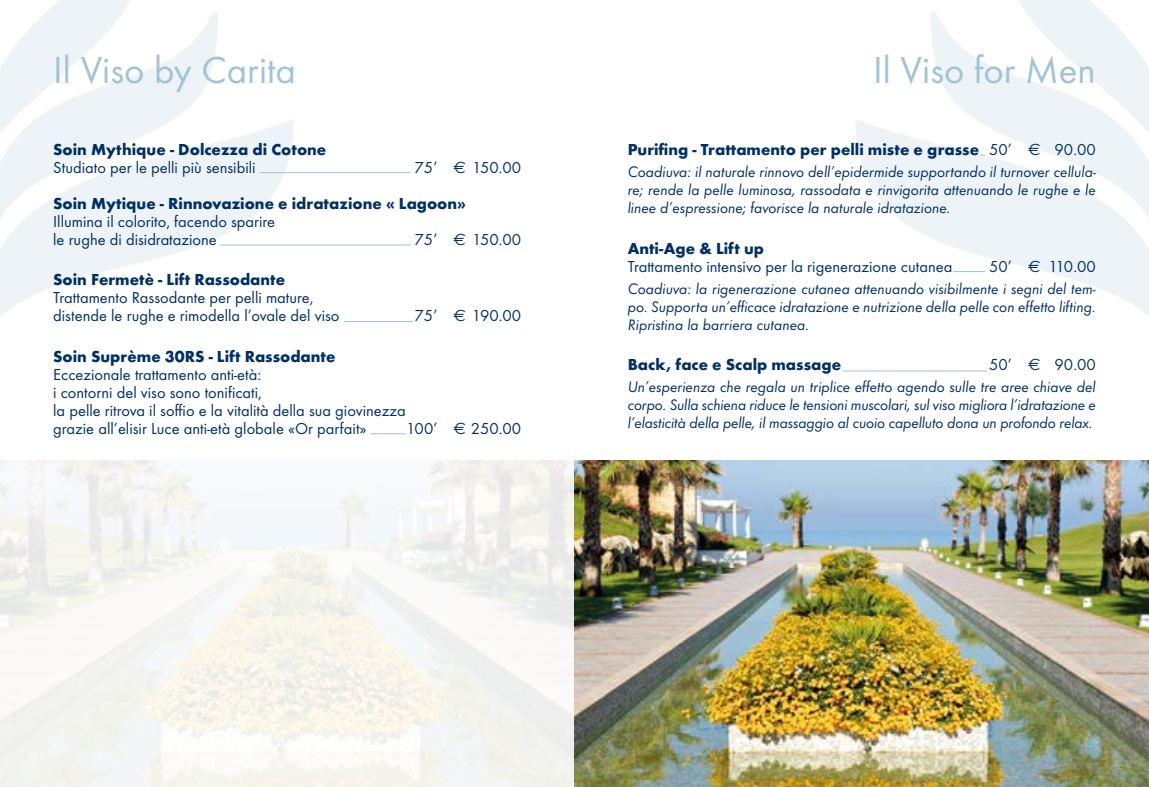
<style>
.page{position:relative;width:1149px;height:787px;background:#fff}
.page>*{position:absolute;margin:0;border:0;box-sizing:border-box;transform-origin:0 0}
.t1{font:39px "Futura T";color:#a2c3d6}
.t2{font:16.5px/18px "Futura T";color:#003063}
.t3{font:700 16.5px/36px "Futura T";color:#003063}
.t4{font:italic 15.75px/18px "Futura T";color:#003063;text-align:justify}
.s1{font-weight:400}
.s2{font-family:"Euro Sans";font-weight:400}
.s3{font-family:"Euro Sans"}
</style>
<div class="page">
<svg style="left:855px;top:119px;width:293px;height:196px"></svg>
<svg style="left:930px;top:11px;width:218px;height:218px;fill:#edf3f7"></svg>
<svg style="left:1008px;top:0;width:140px;height:140px"></svg>
<svg style="left:0;top:119px;width:293px;height:197px"></svg>
<svg style="left:0;top:11px;width:218px;height:218px;fill:#edf3f7"></svg>
<svg style="left:0;top:0;width:140px;height:140px"></svg>
<hr style="left:259px;top:172px;width:151px;height:1px;background:#a2c3d6">
<hr style="left:220px;top:244px;width:190px;height:1px;background:#a2c3d6">
<hr style="left:344px;top:321px;width:68px;height:1px;background:#a2c3d6">
<hr style="left:370px;top:433px;width:36px;height:1px;background:#a2c3d6">
<hr style="left:952px;top:271px;width:32px;height:1px;background:#a2c3d6">
<hr style="left:842px;top:370px;width:144px;height:1px;background:#a2c3d6">
<img style="left:0;top:460px;width:1148px;height:327px">
<h1 class="t1" style="left:53px;top:47px;width:244px">Il Viso by Carita</h1>
<p class="t3" style="left:53px;top:131px;width:274px">Soin Mythique - Dolcezza di Cotone</p>
<p class="t2" style="left:53px;top:158px;width:204px">Studiato per le pelli più sensibili</p>
<p class="t3" style="left:53px;top:149px;width:469px;text-indent:361px"><span class="s1">75’</span> <span class="s2">€</span> <span class="s1">150.00<br></span>Soin Mytique - Rinnovazione e idratazione « Lagoon»</p>
<p class="t2" style="left:53px;top:212px;width:223px">Illumina il colorito, facendo sparire le rughe di disidratazione</p>
<p class="t2" style="left:414px;top:230px;width:108px">75’ <span class="s3">€</span> 150.00</p>
<p class="t3" style="left:53px;top:262px;width:233px">Soin Fermetè - Lift Rassodante</p>
<p class="t2" style="left:53px;top:289px;width:288px">Trattamento Rassodante per pelli mature, distende le rughe e rimodella l’ovale del viso</p>
<p class="t2" style="left:414px;top:307px;width:108px">75’ <span class="s3">€</span> 190.00</p>
<p class="t3" style="left:53px;top:338px;width:284px">Soin Suprème 30RS - Lift Rassodante</p>
<p class="t2" style="left:53px;top:365px;width:354px">Eccezionale trattamento anti-età:<br>i contorni del viso sono tonificati,<br>la pelle ritrova il soffio e la vitalità della sua giovinezza grazie all’elisir Luce anti-età globale «Or parfait»</p>
<p class="t2" style="left:406px;top:419px;width:117px">100’ <span class="s3">€</span> 250.00</p>
<h1 class="t1" style="left:872px;top:47px;width:224px">Il Viso for Men</h1>
<p class="t3" style="left:627px;top:131px;width:469px">Purifing - Trattamento per pelli miste e grasse <span class="s1">50’</span> <span class="s2">€</span> <span class="s1">90.00</span></p>
<p class="t4" style="left:627px;top:163px;width:469px">Coadiuva: il naturale rinnovo dell’epidermide supportando il turnover cellula&shy;re; rende la pelle luminosa, rassodata e rinvigorita attenuando le rughe e le linee d’espressione; favorisce la naturale idratazione.</p>
<p class="t3" style="left:627px;top:230px;width:138px">Anti-Age &amp; Lift up</p>
<p class="t2" style="left:627px;top:257px;width:326px">Trattamento intensivo per la rigenerazione cutanea</p>
<p class="t2" style="left:988px;top:257px;width:108px">50’ <span class="s3">€</span> 110.00</p>
<p class="t4" style="left:627px;top:279px;width:469px">Coadiuva: la rigenerazione cutanea attenuando visibilmente i segni del tem&shy;po. Supporta un’efficace idratazione e nutrizione della pelle con effetto lifting.<br>Ripristina la barriera cutanea.</p>
<p class="t3" style="left:627px;top:346px;width:215px">Back, face e Scalp massage</p>
<p class="t2" style="left:988px;top:355px;width:108px">50’ <span class="s3">€</span> 90.00</p>
<p class="t4" style="left:627px;top:378px;width:469px">Un’esperienza che regala un triplice effetto agendo sulle tre aree chiave del corpo. Sulla schiena riduce le tensioni muscolari, sul viso migliora l’idratazione e l’elasticità della pelle, il massaggio al cuoio capelluto dona un profondo relax.</p>
</div>
